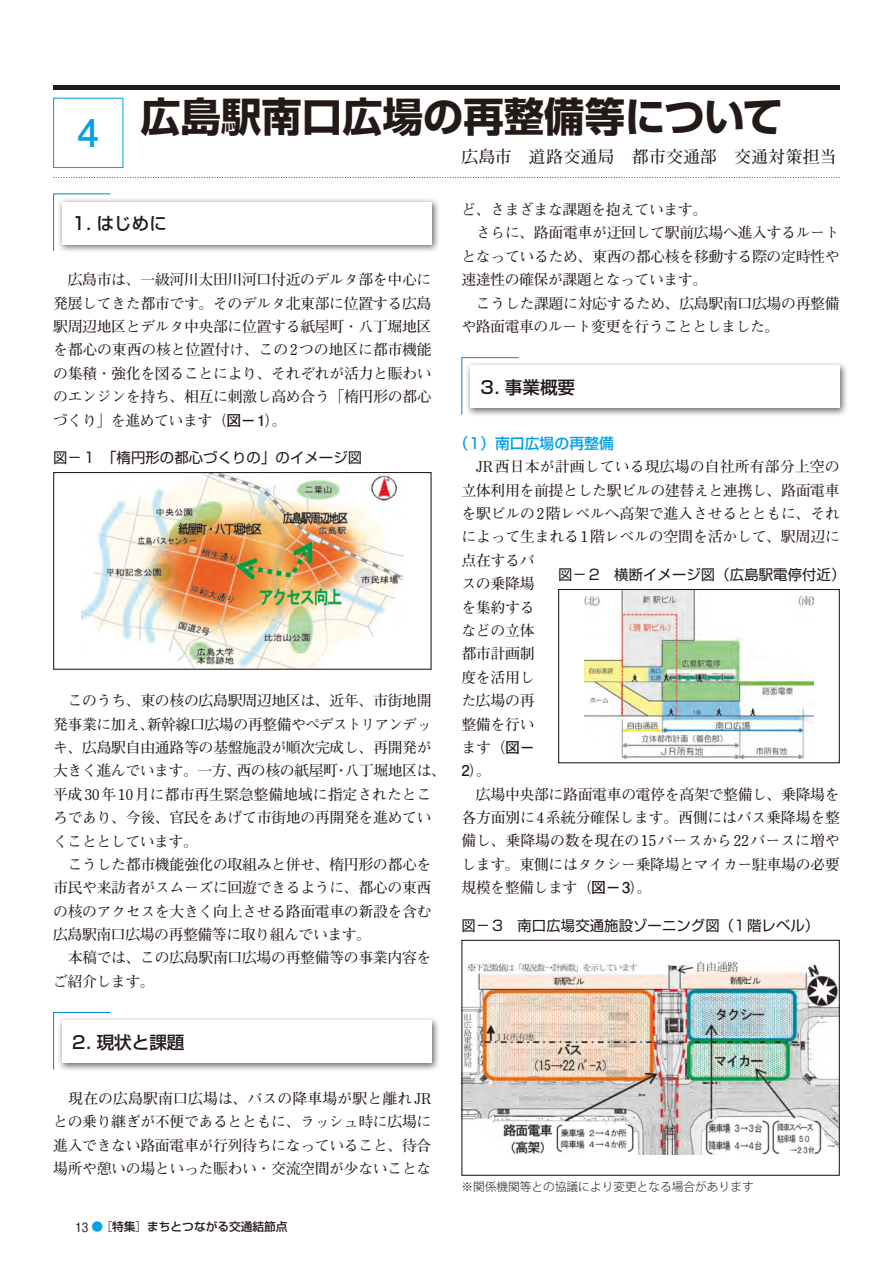
<style>
.page{position:relative;width:893px;height:1263px;background:#fff}
.page>*{position:absolute;margin:0;border:0;box-sizing:border-box;transform-origin:0 0}
.t1{font:700 40.35px "Shin Go Pro";color:#231916}
.t2{font:700 38.25px "Futo Go B101 Pro";color:#00a1e9}
.t3{font:500 17.55px "Shin Go Pro";color:#231916}
.t4{font:700 16.95px "Futo Min A101 Pro";letter-spacing:.005em;color:#231916}
.t5{font:700 14.85px/23.4px "Futo Min A101 Pro";letter-spacing:-.025em;color:#231916;text-align:justify}
.t6{font:500 14.85px "Shin Go Pro";color:#00a1e9}
.t7{font:14.4px "Shin Go Pro";letter-spacing:.005em;color:#231916}
.t8{font:300 11.7px "Koz Go Pro";color:#231916}
.t9{font:500 11.7px "Shin Go Pro";color:#231916}
.s1{font-family:"Futo Go B101 Pro"}
.s2{font-family:"Gothic BBB Pro";font-size:12.75px}
.s3{color:#00a1e9}
.s4{font-weight:300}
</style>
<div class="page">
<div style="left:57px;top:197px;width:383px;height:56px;background:#231916;opacity:.65"></div>
<div style="left:62px;top:202px;width:370px;height:42px;background:#fff"></div>
<svg style="left:53px;top:193px;width:58px;height:59px"></svg>
<div style="left:465px;top:361px;width:383px;height:56px;background:#231916;opacity:.65"></div>
<div style="left:470px;top:366px;width:370px;height:42px;background:#fff"></div>
<svg style="left:461px;top:357px;width:59px;height:58px"></svg>
<div style="left:57px;top:1016px;width:383px;height:55px;background:#231916;opacity:.65"></div>
<div style="left:62px;top:1020px;width:370px;height:43px;background:#fff"></div>
<svg style="left:53px;top:1012px;width:58px;height:58px"></svg>
<div style="left:53px;top:98px;width:70px;height:70px;border:1px solid #00a1e9"></div>
<svg style="left:54px;top:177px;width:786px;height:1px"></svg>
<hr style="left:53px;top:85px;width:787px;height:4px;background:#231916">
<img style="left:82px;top:474px;width:321px;height:194px">
<div style="left:53px;top:472px;width:379px;height:198px;border:1px solid #231916"></div>
<img style="left:584px;top:591px;width:229px;height:167px">
<div style="left:558px;top:589px;width:282px;height:174px;border:1px solid #231916"></div>
<img style="left:463px;top:961px;width:375px;height:193px">
<div style="left:461px;top:940px;width:379px;height:236px;border:1px solid #231916"></div>
<h2 class="t2" style="left:78px;top:102px;width:23px">4</h2>
<h1 class="t1" style="left:140px;top:85px;width:644px">広島駅南口広場の再整備等について</h1>
<p class="t4" style="left:461px;top:143px;width:377px">広島市　道路交通局　都市交通部　交通対策担当</p>
<p class="t3" style="left:72px;top:209px;width:96px">1. はじめに</p>
<p class="t5" style="left:53px;top:266px;width:380px">　広島市は、一級河川太田川河口付近のデルタ部を中心に発展してきた都市です。そのデルタ北東部に位置する広島駅周辺地区とデルタ中央部に位置する紙屋町・八丁堀地区を都心の東西の核と位置付け、この2つの地区に都市機能の集積・強化を図ることにより、それぞれが活力と賑わいのエンジンを持ち、相互に刺激し高め合う「楕円形の都心づくり」を進めています（<span class="s1">図－1</span>）。</p>
<p class="t7" style="left:53px;top:446px;width:310px">図－1　「楕円形の都心づくりの」のイメージ図</p>
<p class="t5" style="left:53px;top:687px;width:394px;text-align:left">　このうち、東の核の広島駅周辺地区は、近年、市街地開発事業に加え、新幹線口広場の再整備やペデストリアンデッキ、広島駅自由通路等の基盤施設が順次完成し、再開発が大きく進んでいます。一方、西の核の紙屋町・八丁堀地区は、平成30年10月に都市再生緊急整備地域に指定されたところであり、今後、官民をあげて市街地の再開発を進めていくこととしています。<br>　こうした都市機能強化の取組みと併せ、楕円形の都心を市民や来訪者がスムーズに回遊できるように、都心の東西の核のアクセスを大きく向上させる路面電車の新設を含む広島駅南口広場の再整備等に取り組んでいます。<br>　本稿では、この広島駅南口広場の再整備等の事業内容をご紹介します。</p>
<p class="t3" style="left:72px;top:1027px;width:114px">2. 現状と課題</p>
<p class="t5" style="left:53px;top:1085px;width:380px">　現在の広島駅南口広場は、バスの降車場が駅と離れJRとの乗り継ぎが不便であるとともに、ラッシュ時に広場に進入できない路面電車が行列待ちになっていること、待合場所や憩いの場といった賑わい・交流空間が少ないことな</p>
<p class="t9" style="left:75px;top:1217px;width:214px"><span class="s2">13</span> <span class="s3">●</span><span class="s4">［</span>特集<span class="s4">］</span>まちとつながる交通結節点</p>
<p class="t5" style="left:461px;top:196px;width:380px;text-align:left">ど、さまざまな課題を抱えています。<br>　さらに、路面電車が迂回して駅前広場へ進入するルートとなっているため、東西の都心核を移動する際の定時性や速達性の確保が課題となっています。<br>　こうした課題に対応するため、広島駅南口広場の再整備や路面電車のルート変更を行うこととしました。</p>
<p class="t3" style="left:480px;top:373px;width:96px">3. 事業概要</p>
<p class="t6" style="left:454px;top:431px;width:162px">（1）南口広場の再整備</p>
<p class="t5" style="left:461px;top:453px;width:380px">　JR西日本が計画している現広場の自社所有部分上空の立体利用を前提とした駅ビルの建替えと連携し、路面電車を駅ビルの2階レベルへ高架で進入させるとともに、それによって生まれる1階レベルの空間を活かして、駅周辺に</p>
<p class="t5" style="left:461px;top:547px;width:75px">点在するバスの乗降場を集約するなどの立体都市計画制度を活用した広場の再整備を行います（<span class="s1">図－2</span>）。</p>
<p class="t7" style="left:558px;top:563px;width:289px">図－2　横断イメージ図（広島駅電停付近）</p>
<p class="t5" style="left:461px;top:781px;width:380px">　広場中央部に路面電車の電停を高架で整備し、乗降場を各方面別に4系統分確保します。西側にはバス乗降場を整備し、乗降場の数を現在の15バースから22バースに増やします。東側にはタクシー乗降場とマイカー駐車場の必要規模を整備します（<span class="s1">図－3</span>）。</p>
<p class="t7" style="left:461px;top:914px;width:359px">図－3　南口広場交通施設ゾーニング図（1階レベル）</p>
<p class="t8" style="left:461px;top:1179px;width:294px">※関係機関等との協議により変更となる場合があります</p>
</div>
